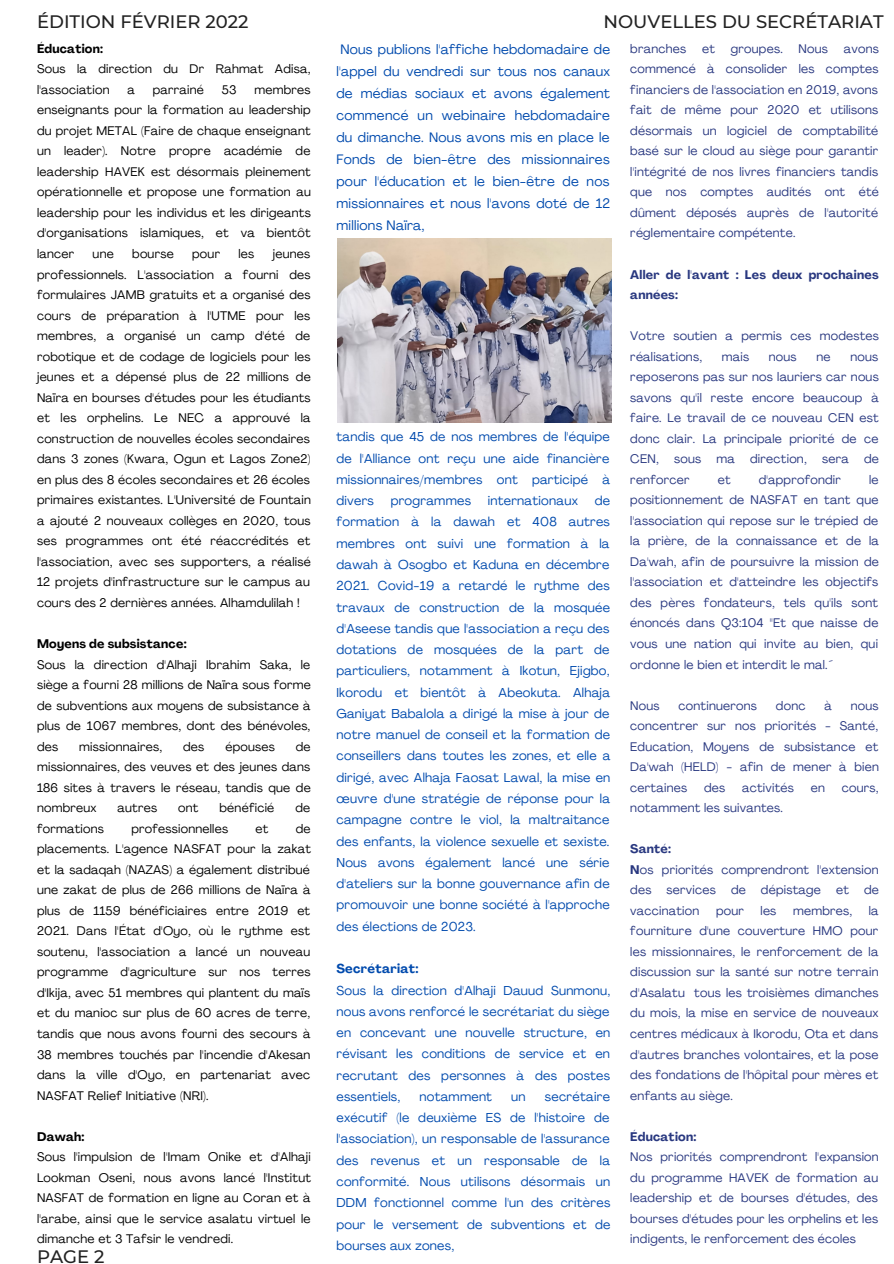
<style>
.page{position:relative;width:894px;height:1264px;background:#fff}
.page>*{position:absolute;margin:0;border:0;box-sizing:border-box;transform-origin:0 0}
.t1{font:500 18px "Montserrat";color:#222}
.t2{font:13.5px/22px "Agrandir";letter-spacing:.02em;color:#004aad;text-align:justify}
.t3{font:12.75px/21.3px "Agrandir";letter-spacing:.02em;color:#004aad;text-align:justify}
.t4{font:700 12.75px "Agrandir";letter-spacing:.02em;color:#004aad}
.t5{font:12.3px/20.5px "Agrandir";letter-spacing:.02em;color:#000;text-align:justify}
.t6{font:12.3px/20.5px "Agrandir";letter-spacing:.02em;color:#293880;text-align:justify}
.t7{font:700 12.3px/20.5px "Agrandir";letter-spacing:.02em;color:#293880}
.t8{font:700 12.3px "Agrandir";letter-spacing:.02em;color:#000}
.s1{font-family:"DejaVu Sans"}
.s2{font-weight:700}
</style>
<div class="page">
<img style="left:337px;top:239px;width:274px;height:183px">
<p class="t1" style="left:37px;top:10px;width:213px">ÉDITION FÉVRIER 2022</p>
<p class="t8" style="left:37px;top:43px;width:68px">Éducation:</p>
<p class="t5" style="left:37px;top:60px;width:275px">Sous la direction du Dr Rahmat Adisa, l'association</p>
<p class="t5" style="left:127px;top:80px;width:9px">a</p>
<p class="t5" style="left:153px;top:80px;width:53px">parrainé</p>
<p class="t5" style="left:222px;top:80px;width:16px">53</p>
<p class="t5" style="left:37px;top:80px;width:275px;text-indent:217px">membres enseignants pour la formation au leadership du projet METAL (Faire de chaque enseignant un leader). Notre propre académie de leadership HAVEK est désormais pleinement opérationnelle et propose une formation au leadership pour les individus et les dirigeants d'organisations islamiques, et va bientôt lancer</p>
<p class="t5" style="left:93px;top:244px;width:23px">une</p>
<p class="t5" style="left:132px;top:244px;width:43px">bourse</p>
<p class="t5" style="left:192px;top:244px;width:29px">pour</p>
<p class="t5" style="left:238px;top:244px;width:17px">les</p>
<p class="t5" style="left:37px;top:244px;width:275px;text-indent:236px">jeunes professionnels. L'association a fourni des formulaires JAMB gratuits et a organisé des cours de préparation à l'UTME pour les membres, a organisé un camp d'été de robotique et de codage de logiciels pour les jeunes et a dépensé plus de 22 millions de Naïra en bourses d'études pour les étudiants et les orphelins. Le NEC a approuvé la construction de nouvelles écoles secondaires dans 3 zones (Kwara, Ogun et Lagos Zone2) en plus des 8 écoles secondaires et 26 écoles primaires existantes. L'Université de Fountain a ajouté 2 nouveaux collèges en 2020, tous ses programmes ont été réaccrédités et l'association, avec ses supporters, a réalisé 12 projets d'infrastructure sur le campus au cours des 2 dernières années. Alhamdulilah !</p>
<p class="t8" style="left:37px;top:638px;width:151px">Moyens de subsistance:</p>
<p class="t5" style="left:37px;top:655px;width:275px">Sous la direction d'Alhaji Ibrahim Saka, le siège a fourni 28 millions de Naïra sous forme de subventions aux moyens de subsistance à plus de 1067 membres, dont des bénévoles, des</p>
<p class="t5" style="left:79px;top:737px;width:84px">missionnaires,</p>
<p class="t5" style="left:183px;top:737px;width:23px">des</p>
<p class="t5" style="left:225px;top:737px;width:51px">épouses</p>
<p class="t5" style="left:37px;top:737px;width:275px;text-indent:259px">de missionnaires, des veuves et des jeunes dans 186 sites à travers le réseau, tandis que de nombreux</p>
<p class="t5" style="left:118px;top:798px;width:41px">autres</p>
<p class="t5" style="left:178px;top:798px;width:22px">ont</p>
<p class="t5" style="left:219px;top:798px;width:56px">bénéficié</p>
<p class="t5" style="left:295px;top:798px;width:16px">de</p>
<p class="t5" style="left:37px;top:819px;width:68px">formations</p>
<p class="t5" style="left:131px;top:819px;width:98px">professionnelles</p>
<p class="t5" style="left:255px;top:819px;width:14px">et</p>
<p class="t5" style="left:37px;top:819px;width:275px;text-indent:259px">de placements. L'agence NASFAT pour la zakat et la sadaqah (NAZAS) a également distribué une zakat de plus de 266 millions de Naïra à plus de 1159 bénéficiaires entre 2019 et 2021. Dans l'État d'Oyo, où le rythme est soutenu, l'association a lancé un nouveau programme d'agriculture sur nos terres d'Ikija, avec 51 membres qui plantent du maïs et du manioc sur plus de 60 acres de terre, tandis que nous avons fourni des secours à 38 membres touchés par l'incendie d'Akesan dans la ville d'Oyo, en partenariat avec NASFAT Relief Initiative (NRI).</p>
<p class="t8" style="left:37px;top:1131px;width:49px">Dawah:</p>
<p class="t5" style="left:37px;top:1147px;width:275px">Sous l'impulsion de l'Imam Onike et d'Alhaji Lookman Oseni, nous avons lancé l'Institut NASFAT de formation en ligne au Coran et à l'arabe, ainsi que le service asalatu virtuel le dimanche et 3 Tafsir le vendredi.</p>
<p class="t1" style="left:37px;top:1245px;width:69px">PAGE 2</p>
<p class="t1" style="left:603px;top:10px;width:282px">NOUVELLES DU SECRÉTARIAT</p>
<p class="t2" style="left:336px;top:39px;width:275px">Nous publions l'affiche hebdomadaire de l'appel du vendredi sur tous nos canaux de médias sociaux et avons également commencé un webinaire hebdomadaire du dimanche. Nous avons mis en place le Fonds de bien-être des missionnaires pour l'éducation et le bien-être de nos missionnaires et nous l'avons doté de 12 millions Naïra,</p>
<p class="t6" style="left:630px;top:39px;width:57px">branches</p>
<p class="t6" style="left:702px;top:39px;width:14px">et</p>
<p class="t6" style="left:730px;top:39px;width:53px">groupes.</p>
<p class="t6" style="left:798px;top:39px;width:31px">Nous</p>
<p class="t6" style="left:630px;top:39px;width:250px;text-indent:213px">avons commencé à consolider les comptes financiers de l'association en 2019, avons fait de même pour 2020 et utilisons désormais un logiciel de comptabilité basé sur le cloud au siège pour garantir l'intégrité de nos livres financiers tandis que nos comptes audités ont été dûment déposés auprès de l'autorité réglementaire compétente.</p>
<p class="t7" style="left:630px;top:265px;width:250px">Aller de l'avant : Les deux prochaines années:</p>
<p class="t6" style="left:630px;top:327px;width:250px">Votre soutien a permis ces modestes réalisations,</p>
<p class="t6" style="left:721px;top:347px;width:29px">mais</p>
<p class="t6" style="left:768px;top:347px;width:29px">nous</p>
<p class="t6" style="left:816px;top:347px;width:16px">ne</p>
<p class="t6" style="left:630px;top:347px;width:250px;text-indent:220px">nous reposerons pas sur nos lauriers car nous savons qu'il reste encore beaucoup à faire. Le travail de ce nouveau CEN est donc clair. La principale priorité de ce CEN, sous ma direction, sera de renforcer</p>
<p class="t3" style="left:336px;top:427px;width:275px">tandis que 45 de nos membres de l'équipe de l'Alliance ont reçu une aide financière missionnaires/membres ont participé à divers</p>
<p class="t6" style="left:717px;top:470px;width:14px">et</p>
<p class="t6" style="left:758px;top:470px;width:84px">d'approfondir</p>
<p class="t6" style="left:630px;top:470px;width:250px;text-indent:239px">le positionnement de NASFAT en tant que l'association qui repose sur le trépied de la prière, de la connaissance et de la Da'wah, afin de poursuivre la mission de l'association et d'atteindre les objectifs des pères fondateurs, tels qu'ils sont énoncés dans Q3:104 "Et que naisse de vous une nation qui invite au bien, qui ordonne le bien et interdit le mal. <span class="s1">َ</span></p>
<p class="t6" style="left:630px;top:696px;width:31px">Nous</p>
<p class="t6" style="left:678px;top:696px;width:80px">continuerons</p>
<p class="t6" style="left:775px;top:696px;width:31px">donc</p>
<p class="t6" style="left:824px;top:696px;width:9px">à</p>
<p class="t3" style="left:336px;top:491px;width:275px;text-indent:258px">de formation à la dawah et 408 autres membres ont suivi une formation à la dawah à Osogbo et Kaduna en décembre 2021. Covid-19 a retardé le rythme des travaux de construction de la mosquée d'Aseese tandis que l'association a reçu des dotations de mosquées de la part de particuliers, notamment à Ikotun, Ejigbo, Ikorodu et bientôt à Abeokuta. Alhaja Ganiyat Babalola a dirigé la mise à jour de notre manuel de conseil et la formation de conseillers dans toutes les zones, et elle a dirigé, avec Alhaja Faosat Lawal, la mise en œuvre d'une stratégie de réponse pour la campagne contre le viol, la maltraitance des enfants, la violence sexuelle et sexiste.<br>Nous avons également lancé une série d'ateliers sur la bonne gouvernance afin de promouvoir une bonne société à l'approche des élections de 2023.</p>
<p class="t4" style="left:336px;top:963px;width:84px">Secrétariat:</p>
<p class="t3" style="left:336px;top:980px;width:275px">Sous la direction d'Alhaji Dauud Sunmonu, nous avons renforcé le secrétariat du siège en concevant une nouvelle structure, en révisant les conditions de service et en recrutant des personnes à des postes essentiels,</p>
<p class="t3" style="left:390px;top:491px;width:82px">programmes</p>
<p class="t3" style="left:487px;top:491px;width:92px">internationaux</p>
<p class="t6" style="left:630px;top:696px;width:250px;text-indent:220px">nous concentrer sur nos priorités - Santé, Education, Moyens de subsistance et Da'wah (HELD) - afin de mener à bien certaines</p>
<p class="t6" style="left:703px;top:778px;width:23px">des</p>
<p class="t6" style="left:742px;top:778px;width:53px">activités</p>
<p class="t6" style="left:810px;top:778px;width:16px">en</p>
<p class="t6" style="left:841px;top:778px;width:38px">cours,</p>
<p class="t6" style="left:630px;top:798px;width:154px">notamment les suivantes.</p>
<p class="t7" style="left:630px;top:839px;width:42px">Santé:</p>
<p class="t6" style="left:630px;top:860px;width:250px"><span class="s2">N</span>os priorités comprendront l'extension des services de dépistage et de vaccination</p>
<p class="t6" style="left:630px;top:901px;width:250px;text-indent:238px">la fourniture d'une couverture HMO pour les missionnaires, le renforcement de la discussion sur la santé sur notre terrain d'Asalatu tous les troisièmes dimanches du mois, la mise en service de nouveaux centres médicaux à Ikorodu, Ota et dans d'autres branches volontaires, et la pose des fondations de l'hôpital pour mères et enfants au siège.</p>
<p class="t7" style="left:630px;top:1127px;width:68px">Éducation:</p>
<p class="t6" style="left:630px;top:1147px;width:250px">Nos priorités comprendront l'expansion du programme HAVEK de formation au leadership et de bourses d'études, des bourses d'études pour les orphelins et les indigents, le renforcement des écoles</p>
<p class="t6" style="left:715px;top:901px;width:29px">pour</p>
<p class="t6" style="left:760px;top:901px;width:17px">les</p>
<p class="t6" style="left:792px;top:901px;width:61px">membres,</p>
<p class="t3" style="left:336px;top:1087px;width:275px;text-indent:208px">secrétaire exécutif (le deuxième ES de l'histoire de l'association), un responsable de l'assurance des revenus et un responsable de la conformité. Nous utilisons désormais un DDM fonctionnel comme l'un des critères pour le versement de subventions et de bourses aux zones,</p>
<p class="t3" style="left:419px;top:1087px;width:74px">notamment</p>
<p class="t3" style="left:511px;top:1087px;width:16px">un</p>
</div>
